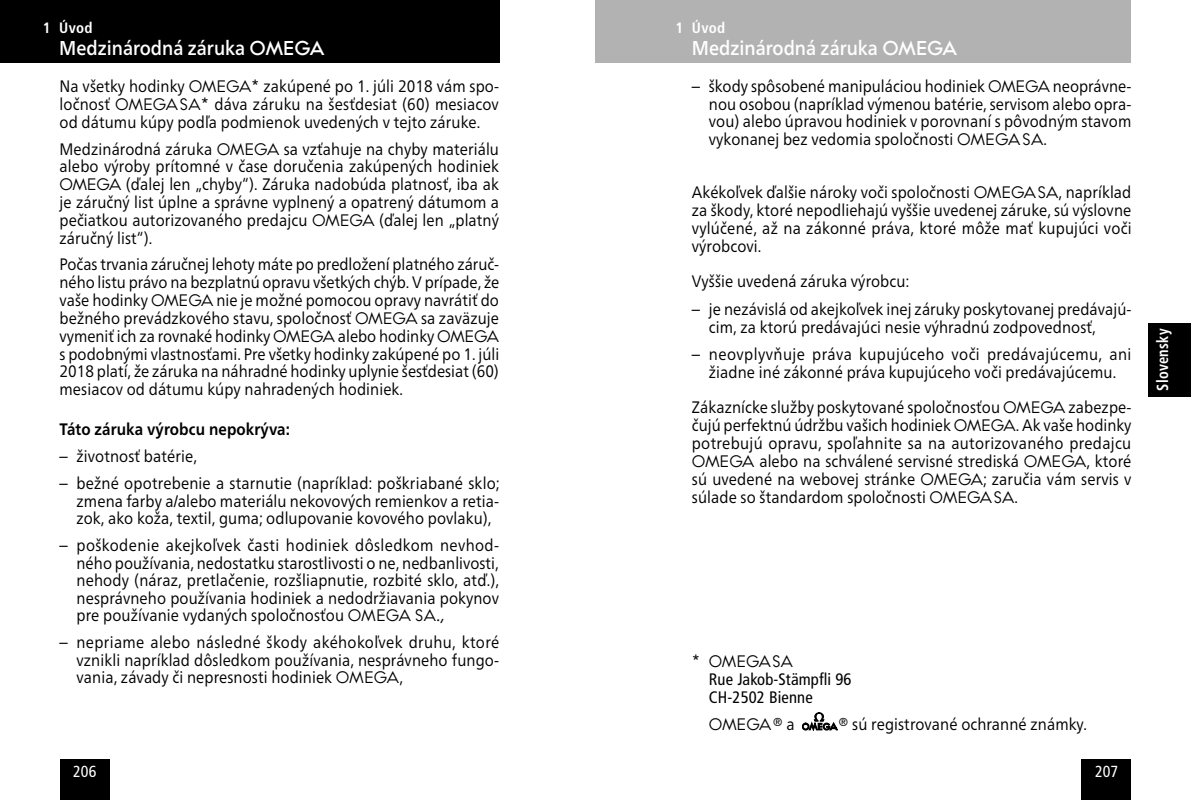
<style>
.page{position:relative;width:1191px;height:800px;background:#fff}
.page>*{position:absolute;margin:0;border:0;box-sizing:border-box;transform-origin:0 0}
.t1{font:500 20px "Frutiger Neue LTCYR";color:#fff;scale:.9 1}
.t2{font:16.6px/17.8px "Frutiger Neue LTCYR";letter-spacing:.005em;color:#000;text-align:justify;scale:.9 1}
.t3{font:condensed 16.6px/18px "Frutiger LT Std";letter-spacing:.005em;color:#000}
.t4{font:700 16.6px "Frutiger Neue LTCYR";letter-spacing:.005em;color:#000;scale:.9 1}
.t5{font:16.6px "OMEGACT";letter-spacing:.005em;color:#000}
.t6{font:700 condensed 16px "Frutiger LT Std";letter-spacing:.015em;color:#fff;scale:.9 1}
.t7{font:condensed 16px "Frutiger LT Std";color:#fff}
.t8{font:700 condensed 15px "Frutiger LT Std";letter-spacing:.02em;color:#fff}
.s1{font-family:"OMEGACT";font-weight:700}
.s2{font-family:"OMEGACT"}
.s3{font-family:"Frutiger LT Std";font-stretch:condensed}
.s4{font-family:"Frutiger Neue LTCYR"}
</style>
<div class="page">
<div style="left:1081px;top:759px;width:50px;height:40px;background:#000"></div>
<div style="left:60px;top:759px;width:50px;height:40px;background:#000"></div>
<div style="left:1148px;top:322px;width:43px;height:74px;background:#000"></div>
<div style="left:0;top:0;width:499px;height:62px;background:#000"></div>
<svg style="left:802px;top:712px;width:35px;height:18px"></svg>
<div style="left:595px;top:0;width:536px;height:62px;background:#b3b2b2"></div>
<p class="t8" style="left:43px;top:19px;width:51px">1 Úvod</p>
<p class="t1" style="left:59px;top:37px;width:296px">Medzinárodná záruka <span class="s1">OMEGA</span></p>
<p class="t2" style="left:60px;top:77px;width:490px">Na všetky hodinky <span class="s2">OMEGA</span><span class="s3">*</span> zakúpené po 1. júli 2018 vám spo&shy;ločnosť <span class="s2">OMEGASA</span><span class="s3">*</span> dáva záruku na šesťdesiat (60) mesiacov od dátumu kúpy podľa podmienok uvedených v tejto záruke.</p>
<p class="t2" style="left:60px;top:140px;width:490px">Medzinárodná záruka <span class="s2">OMEGA</span> sa vzťahuje na chyby materiálu alebo výroby prítomné v čase doručenia zakúpených hodiniek <span class="s2">OMEGA</span> (ďalej len „chyby“). Záruka nadobúda platnosť, iba ak je záručný list úplne a správne vyplnený a opatrený dátumom a pečiatkou autorizovaného predajcu <span class="s2">OMEGA</span> (ďalej len „platný záručný list“).</p>
<p class="t2" style="left:60px;top:255px;width:490px">Počas trvania záručnej lehoty máte po predložení platného záruč&shy;ného listu právo na bezplatnú opravu všetkých chýb. V prípade, že vaše hodinky <span class="s2">OMEGA</span> nie je možné pomocou opravy navrátiť do bežného prevádzkového stavu, spoločnosť <span class="s2">OMEGA</span> sa zaväzuje vymeniť ich za rovnaké hodinky <span class="s2">OMEGA</span> alebo hodinky <span class="s2">OMEGA </span>s podobnými vlastnosťami. Pre všetky hodinky zakúpené po 1. júli 2018 platí, že záruka na náhradné hodinky uplynie šesťdesiat (60) mesiacov od dátumu kúpy nahradených hodiniek.</p>
<p class="t4" style="left:60px;top:419px;width:257px">Táto záruka výrobcu nepokrýva:</p>
<p class="t2" style="left:60px;top:447px;width:154px"><span class="s3">–</span> životnosť batérie,</p>
<p class="t2" style="left:77px;top:473px;width:472px;text-indent:-17px"><span class="s3">–</span> bežné opotrebenie a starnutie (napríklad: poškriabané sklo; zmena farby a<span class="s3">/</span>alebo materiálu nekovových remienkov a retia&shy;zok, ako koža, textil, guma; odlupovanie kovového povlaku),</p>
<p class="t2" style="left:77px;top:536px;width:471px;text-indent:-17px"><span class="s3">–</span> poškodenie akejkoľvek časti hodiniek dôsledkom nevhod&shy;ného používania, nedostatku starostlivosti o ne, nedbanlivosti, nehody (náraz, pretlačenie, rozšliapnutie, rozbité sklo, atď.), nesprávneho používania hodiniek a nedodržiavania pokynov pre používanie vydaných spoločnosťou <span class="s2">OMEGA SA.,</span></p>
<p class="t2" style="left:77px;top:633px;width:471px;text-indent:-17px"><span class="s3">–</span> nepriame alebo následné škody akéhokoľvek druhu, ktoré vznikli napríklad dôsledkom používania, nesprávneho fungo&shy;vania, závady či nepresnosti hodiniek <span class="s2">OMEGA</span>,</p>
<p class="t8" style="left:675px;top:19px;width:51px">1 Úvod</p>
<p class="t1" style="left:692px;top:37px;width:296px">Medzinárodná záruka <span class="s1">OMEGA</span></p>
<p class="t2" style="left:709px;top:77px;width:471px;text-indent:-17px"><span class="s3">–</span> škody spôsobené manipuláciou hodiniek <span class="s2">OMEGA</span> neoprávne&shy;nou osobou (napríklad výmenou batérie, servisom alebo opra&shy;vou) alebo úpravou hodiniek v porovnaní s pôvodným stavom vykonanej bez vedomia spoločnosti <span class="s2">OMEGASA</span>.</p>
<p class="t2" style="left:692px;top:183px;width:490px">Akékoľvek ďalšie nároky voči spoločnosti <span class="s2">OMEGASA</span>, napríklad za škody, ktoré nepodliehajú vyššie uvedenej záruke, sú výslovne vylúčené, až na zákonné práva, ktoré môže mať kupujúci voči výrobcovi.</p>
<p class="t2" style="left:692px;top:272px;width:243px">Vyššie uvedená záruka výrobcu:</p>
<p class="t2" style="left:709px;top:299px;width:471px;text-indent:-17px"><span class="s3">–</span> je nezávislá od akejkoľvek inej záruky poskytovanej predávajú&shy;cim, za ktorú predávajúci nesie výhradnú zodpovednosť,</p>
<p class="t2" style="left:692px;top:344px;width:490px;text-align:center"><span class="s3">–</span> neovplyvňuje práva kupujúceho voči predávajúcemu, ani žiadne iné zákonné práva kupujúceho voči predávajúcemu.</p>
<p class="t2" style="left:692px;top:397px;width:490px">Zákaznícke služby poskytované spoločnosťou <span class="s2">OMEGA</span> zabezpe&shy;čujú perfektnú údržbu vašich hodiniek <span class="s2">OMEGA</span>. Ak vaše hodinky potrebujú opravu, spoľahnite sa na autorizovaného predajcu <span class="s2">OMEGA</span> alebo na schválené servisné strediská <span class="s2">OMEGA</span>, ktoré sú uvedené na webovej stránke <span class="s2">OMEGA</span>; zaručia vám servis v súlade so štandardom spoločnosti <span class="s2">OMEGASA</span>.</p>
<p class="t5" style="left:692px;top:650px;width:102px"><span class="s3">*</span> OMEGASA</p>
<p class="t3" style="left:709px;top:670px;width:144px">Rue Jakob-Stämpfli 96<br>CH-2502 Bienne</p>
<p class="t5" style="left:709px;top:713px;width:87px">OMEGA <sup>®</sup> <span class="s4">a</span></p>
<p class="t2" style="left:839px;top:715px;width:277px"><sup>®</sup> sú registrované ochranné známky.</p>
<p class="t7" style="left:73px;top:762px;width:25px">206</p>
<p class="t7" style="left:1095px;top:762px;width:24px">207</p>
<p class="t6" style="left:1153px;top:390px;width:70px;rotate:-90deg">Slovensky</p>
</div>
